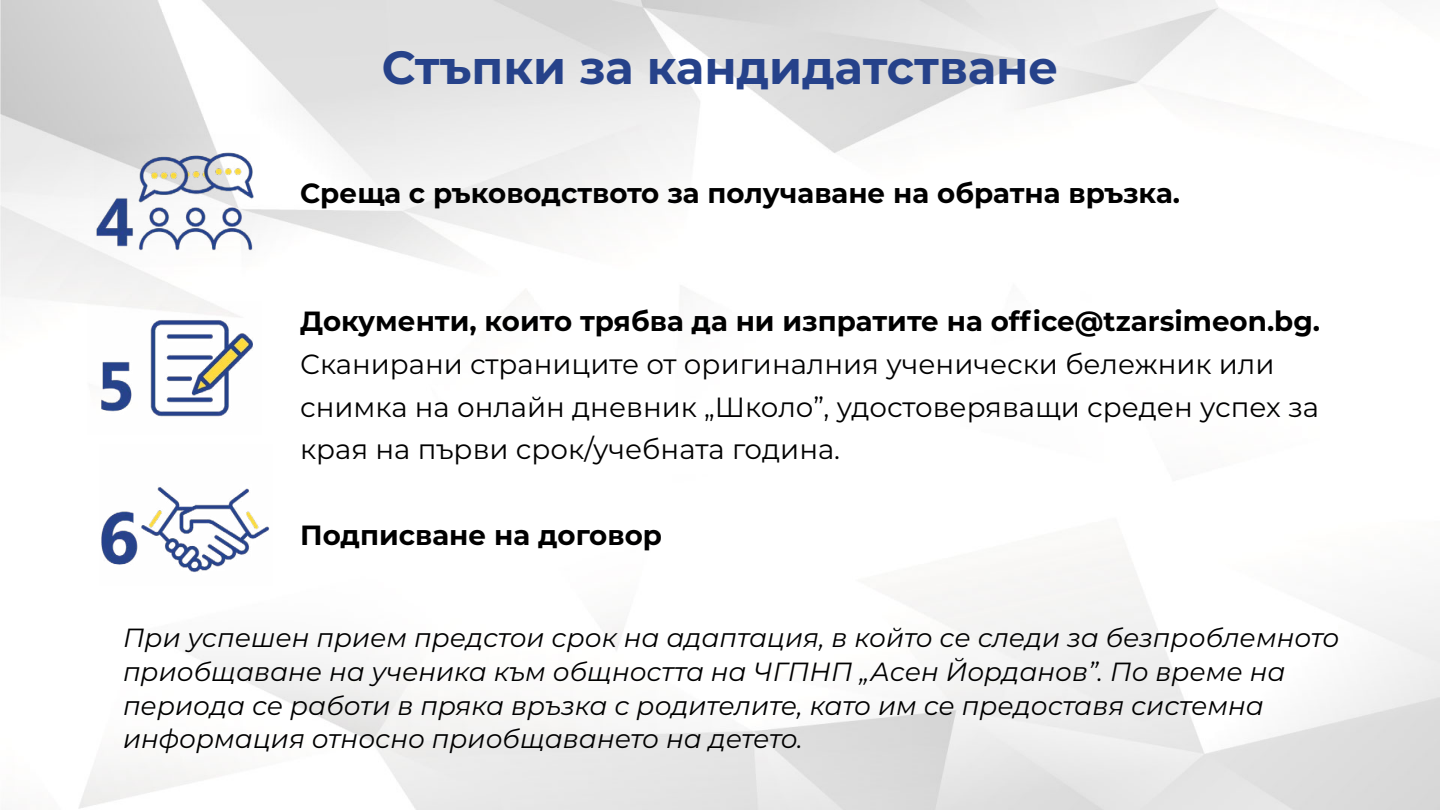
<style>
.page{position:relative;width:1440px;height:810px;background:#fff}
.page>*{position:absolute;margin:0;border:0;box-sizing:border-box;transform-origin:0 0}
.t1{font:700 46.5px "Montserrat";color:#26428a}
.t2{font:27.75px/42.8px "Montserrat";color:#000}
.t3{font:700 27.75px "Montserrat";color:#000}
.t4{font:italic 26.25px/33.8px "Montserrat";color:#000}
</style>
<div class="page">
<img style="left:94px;top:134px;width:165px;height:133px">
<img style="left:87px;top:302px;width:167px;height:115px">
<img style="left:101px;top:485px;width:169px;height:88px">
<h1 class="t1" style="left:382px;top:34px;width:678px">Стъпки за кандидатстване</h1>
<p class="t3" style="left:300px;top:173px;width:882px">Среща с ръководството за получаване на обратна връзка.</p>
<p class="t3" style="left:300px;top:301px;width:1021px">Документи, които трябва да ни изпратите на office@tzarsimeon.bg.</p>
<p class="t2" style="left:300px;top:342px;width:1020px">Сканирани страниците от оригиналния ученически бележник или снимка на онлайн дневник „Школо”, удостоверяващи среден успех за края на първи срок/учебната година.</p>
<p class="t3" style="left:300px;top:515px;width:363px">Подписване на договор</p>
<p class="t4" style="left:123px;top:620px;width:1218px">При успешен прием предстои срок на адаптация, в който се следи за безпроблемното приобщаване на ученика към общността на ЧГПНП „Асен Йорданов”. По време на периода се работи в пряка връзка с родителите, като им се предоставя системна информация относно приобщаването на детето.</p>
</div>
